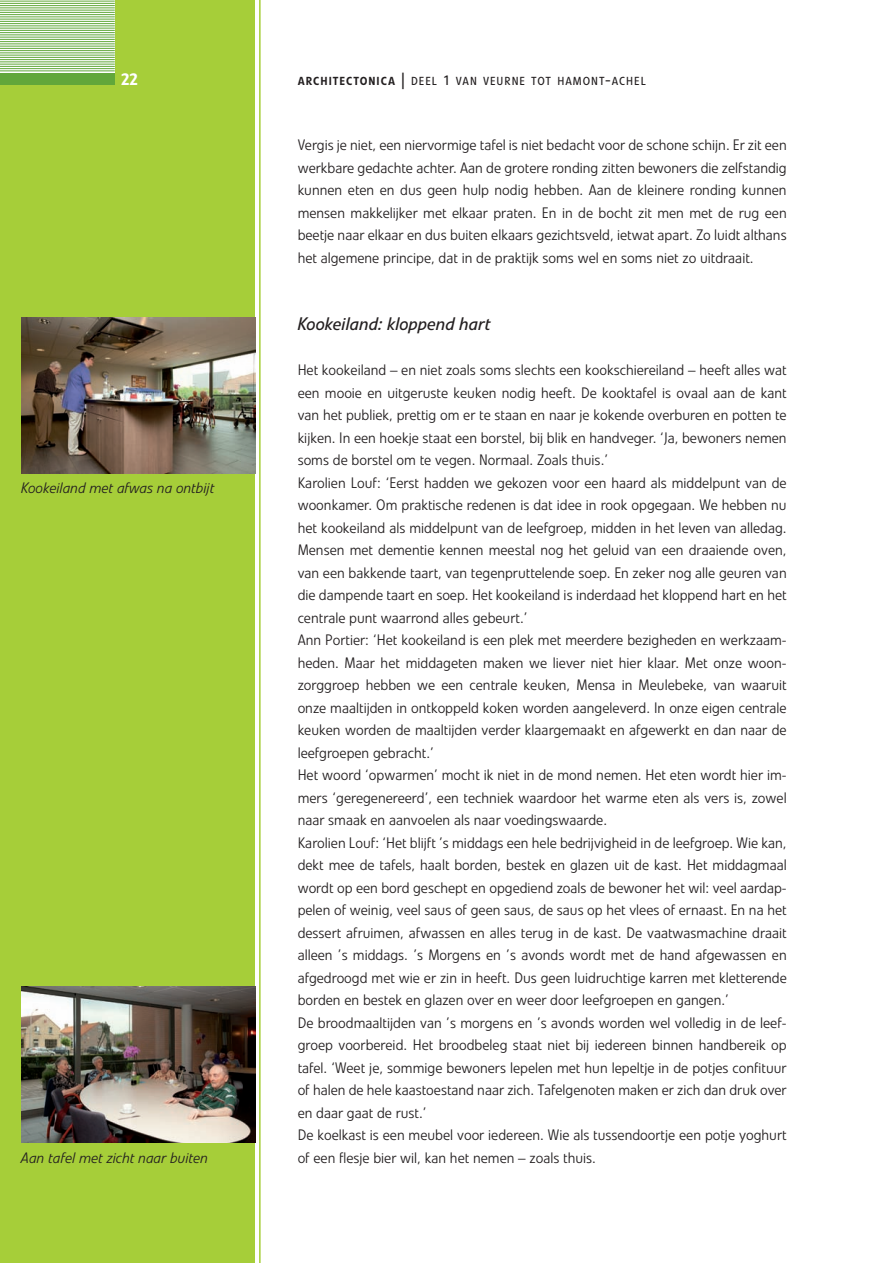
<style>
.page{position:relative;width:893px;height:1263px;background:#fff}
.page>*{position:absolute;margin:0;border:0;box-sizing:border-box;transform-origin:0 0}
.t1{font:italic 18px "Linotype Veto";color:#231f20}
.t2{font:500 16.5px "Linotype Veto";color:#fff}
.t3{font:300 15px/22.5px "Linotype Veto";color:#231f20;text-align:justify}
.t4{font:italic 300 15px "Linotype Veto";color:#231f20}
.t5{font:11.55px "Linotype Veto";letter-spacing:.085em;color:#231f20}
.s1{font-weight:500}
.s2{font-size:16.5px}
.s3{font-size:13.5px}
</style>
<div class="page">
<div style="left:0;top:0;width:255px;height:1263px;background:#a6ce39"></div>
<svg style="left:0;top:0;width:115px;height:73px;background:#dfedd8"></svg>
<div style="left:0;top:73px;width:115px;height:12px;background:#61a73a"></div>
<hr style="left:0;top:70px;width:115px;height:1px;background:#61a73a">
<hr style="left:0;top:68px;width:115px;height:1px;background:#61a73a">
<hr style="left:0;top:66px;width:115px;height:1px;background:#61a73a">
<hr style="left:0;top:64px;width:115px;height:1px;background:#61a73a">
<hr style="left:0;top:61px;width:115px;height:1px;background:#61a73a">
<hr style="left:0;top:59px;width:115px;height:1px;background:#61a73a">
<hr style="left:0;top:57px;width:115px;height:1px;background:#61a73a">
<hr style="left:0;top:55px;width:115px;height:1px;background:#61a73a">
<hr style="left:0;top:52px;width:115px;height:1px;background:#61a73a">
<hr style="left:0;top:50px;width:115px;height:1px;background:#61a73a">
<hr style="left:0;top:48px;width:115px;height:1px;background:#61a73a">
<hr style="left:0;top:46px;width:115px;height:1px;background:#61a73a">
<hr style="left:0;top:43px;width:115px;height:1px;background:#61a73a">
<hr style="left:0;top:41px;width:115px;height:1px;background:#61a73a">
<hr style="left:0;top:39px;width:115px;height:1px;background:#61a73a">
<hr style="left:0;top:37px;width:115px;height:1px;background:#61a73a">
<hr style="left:0;top:34px;width:115px;height:1px;background:#61a73a">
<hr style="left:0;top:32px;width:115px;height:1px;background:#61a73a">
<hr style="left:0;top:30px;width:115px;height:1px;background:#61a73a">
<hr style="left:0;top:28px;width:115px;height:1px;background:#61a73a">
<hr style="left:0;top:25px;width:115px;height:1px;background:#61a73a">
<hr style="left:0;top:23px;width:115px;height:1px;background:#61a73a">
<hr style="left:0;top:21px;width:115px;height:1px;background:#61a73a">
<hr style="left:0;top:19px;width:115px;height:1px;background:#61a73a">
<hr style="left:0;top:16px;width:115px;height:1px;background:#61a73a">
<hr style="left:0;top:14px;width:115px;height:1px;background:#61a73a">
<hr style="left:0;top:12px;width:115px;height:1px;background:#61a73a">
<hr style="left:0;top:10px;width:115px;height:1px;background:#61a73a">
<hr style="left:0;top:7px;width:115px;height:1px;background:#61a73a">
<hr style="left:0;top:5px;width:115px;height:1px;background:#61a73a">
<hr style="left:0;top:3px;width:115px;height:1px;background:#61a73a">
<hr style="left:0;top:1px;width:115px;height:1px;background:#61a73a">
<hr style="left:259px;top:0;width:2px;height:1263px;background:#a6ce39">
<img style="left:21px;top:317px;width:234px;height:156px">
<img style="left:21px;top:987px;width:234px;height:156px">
<p class="t2" style="left:121px;top:69px;width:18px">22</p>
<p class="t5" style="left:298px;top:74px;width:350px"><span class="s1">ARCHITECTONICA</span> <span class="s2">|</span> DEEL <span class="s3">1</span> VAN VEURNE TOT HAMONT<span class="s2">-</span>ACHEL</p>
<p class="t4" style="left:21px;top:479px;width:195px">Kookeiland met afwas na ontbijt</p>
<p class="t4" style="left:21px;top:1148px;width:189px">Aan tafel met zicht naar buiten</p>
<p class="t3" style="left:298px;top:134px;width:491px">Vergis je niet, een niervormige tafel is niet bedacht voor de schone schijn. Er zit een werkbare gedachte achter. Aan de grotere ronding zitten bewoners die zelfstandig kunnen eten en dus geen hulp nodig hebben. Aan de kleinere ronding kunnen mensen makkelijker met elkaar praten. En in de bocht zit men met de rug een beetje naar elkaar en dus buiten elkaars gezichtsveld, ietwat apart. Zo luidt althans het algemene principe, dat in de praktijk soms wel en soms niet zo uitdraait.</p>
<p class="t1" style="left:298px;top:313px;width:195px">Kookeiland: kloppend hart</p>
<p class="t3" style="left:298px;top:359px;width:491px;text-align:left">Het kookeiland – en niet zoals soms slechts een kookschiereiland – heeft alles wat een mooie en uitgeruste keuken nodig heeft. De kooktafel is ovaal aan de kant van het publiek, prettig om er te staan en naar je kokende overburen en potten te kijken. In een hoekje staat een borstel, bij blik en handveger. ‘Ja, bewoners nemen soms de borstel om te vegen. Normaal. Zoals thuis.’<br>Karolien Louf: ‘Eerst hadden we gekozen voor een haard als middelpunt van de woonkamer. Om praktische redenen is dat idee in rook opgegaan. We hebben nu het kookeiland als middelpunt van de leefgroep, midden in het leven van alledag.<br>Mensen met dementie kennen meestal nog het geluid van een draaiende oven, van een bakkende taart, van tegenpruttelende soep. En zeker nog alle geuren van die dampende taart en soep. Het kookeiland is inderdaad het kloppend hart en het centrale punt waarrond alles gebeurt.’<br>Ann Portier: ‘Het kookeiland is een plek met meerdere bezigheden en werkzaam&shy;heden. Maar het middageten maken we liever niet hier klaar. Met onze woon&shy;zorggroep hebben we een centrale keuken, Mensa in Meulebeke, van waaruit onze maaltijden in ontkoppeld koken worden aangeleverd. In onze eigen centrale keuken worden de maaltijden verder klaargemaakt en afgewerkt en dan naar de leefgroepen gebracht.’<br>Het woord ‘opwarmen’ mocht ik niet in de mond nemen. Het eten wordt hier im&shy;mers ‘geregenereerd’, een techniek waardoor het warme eten als vers is, zowel naar smaak en aanvoelen als naar voedingswaarde.<br>Karolien Louf: ‘Het blijft ’s middags een hele bedrijvigheid in de leefgroep. Wie kan, dekt mee de tafels, haalt borden, bestek en glazen uit de kast. Het middagmaal wordt op een bord geschept en opgediend zoals de bewoner het wil: veel aardap&shy;pelen of weinig, veel saus of geen saus, de saus op het vlees of ernaast. En na het dessert afruimen, afwassen en alles terug in de kast. De vaatwasmachine draait alleen ’s middags. ’s Morgens en ’s avonds wordt met de hand afgewassen en afgedroogd met wie er zin in heeft. Dus geen luidruchtige karren met kletterende borden en bestek en glazen over en weer door leefgroepen en gangen.’<br>De broodmaaltijden van ’s morgens en ’s avonds worden wel volledig in de leef&shy;groep voorbereid. Het broodbeleg staat niet bij iedereen binnen handbereik op tafel. ‘Weet je, sommige bewoners lepelen met hun lepeltje in de potjes confituur of halen de hele kaastoestand naar zich. Tafelgenoten maken er zich dan druk over en daar gaat de rust.’<br>De koelkast is een meubel voor iedereen. Wie als tussendoortje een potje yoghurt of een flesje bier wil, kan het nemen – zoals thuis.</p>
</div>
